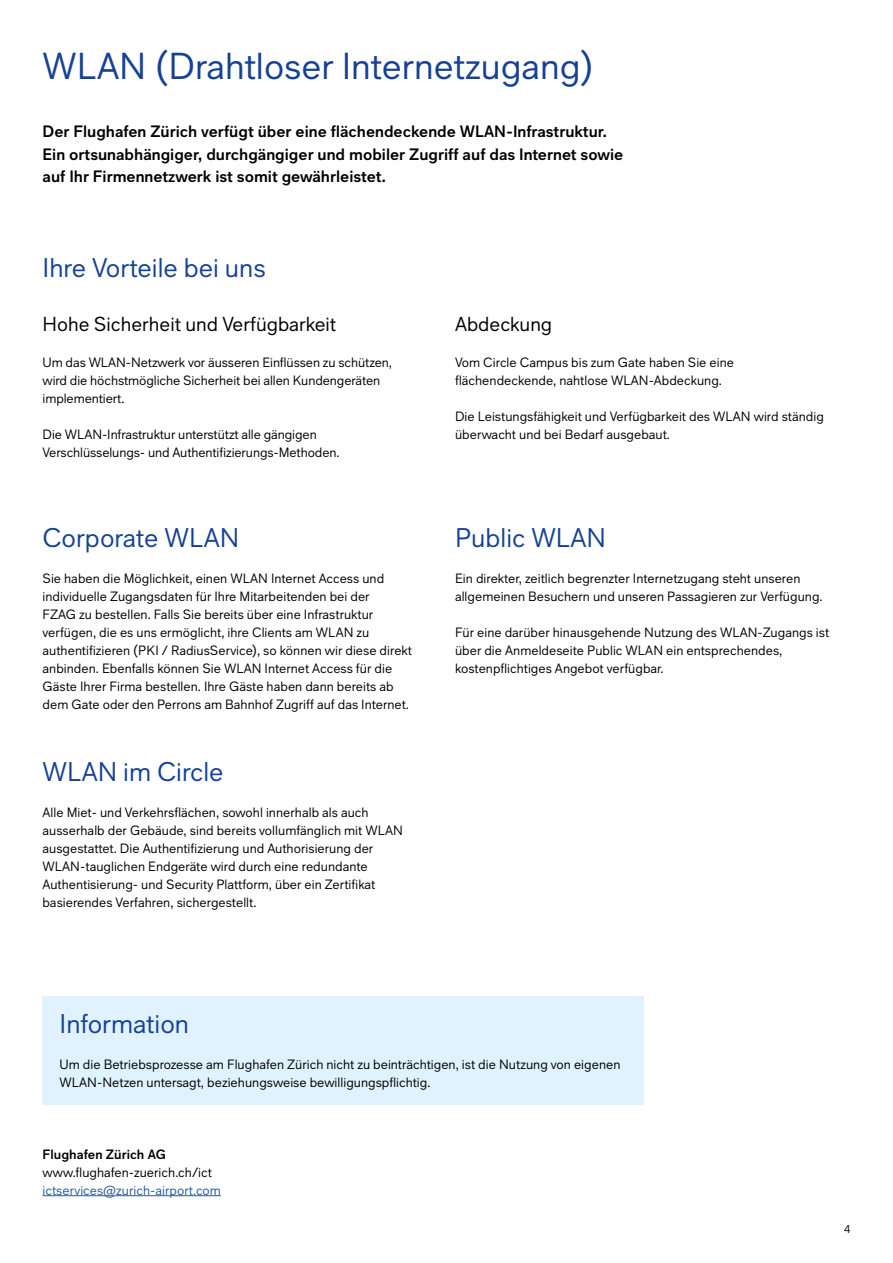
<style>
.page{position:relative;width:893px;height:1263px;background:#fff}
.page>*{position:absolute;margin:0;border:0;box-sizing:border-box;transform-origin:0 0}
.t1{font:37.5px "Zurich Airport";color:#164194}
.t2{font:27px "Zurich Airport";color:#164194}
.t3{font:20.25px "Zurich Airport";color:#000}
.t4{font:700 16.5px/22.5px "Zurich Airport";color:#000}
.t5{font:13.5px/18px "Zurich Airport";letter-spacing:.005em;color:#000}
.t6{font:13.5px "Zurich Airport";letter-spacing:.005em;color:#275b9b}
.t7{font:700 13.5px "Zurich Airport";letter-spacing:.005em;color:#000}
.t8{font:11.25px "Zurich Airport";color:#000}
</style>
<div class="page">
<hr style="left:43px;top:1195px;width:178px;height:1px;background:#275b9b">
<div style="left:43px;top:997px;width:601px;height:108px;background:#dff2fd"></div>
<h1 class="t1" style="left:43px;top:43px;width:553px">WLAN (Drahtloser Internetzugang)</h1>
<p class="t4" style="left:43px;top:120px;width:582px">Der Flughafen Zürich verfügt über eine flächendeckende WLAN-Infrastruktur.<br>Ein ortsunabhängiger, durchgängiger und mobiler Zugriff auf das Internet sowie auf Ihr Firmennetzwerk ist somit gewährleistet.</p>
<h2 class="t2" style="left:43px;top:251px;width:225px">Ihre Vorteile bei uns</h2>
<h3 class="t3" style="left:43px;top:311px;width:295px">Hohe Sicherheit und Verfügbarkeit</h3>
<p class="t5" style="left:43px;top:353px;width:351px">Um das WLAN-Netzwerk vor äusseren Einflüssen zu schützen, wird die höchstmögliche Sicherheit bei allen Kundengeräten implementiert.</p>
<p class="t5" style="left:43px;top:425px;width:299px">Die WLAN-Infrastruktur unterstützt alle gängigen<br>Verschlüsselungs- und Authentifizierungs-Methoden.</p>
<h2 class="t2" style="left:43px;top:521px;width:198px">Corporate WLAN</h2>
<p class="t5" style="left:43px;top:569px;width:371px">Sie haben die Möglichkeit, einen WLAN Internet Access und individuelle Zugangsdaten für Ihre Mitarbeitenden bei der<br>FZAG zu bestellen. Falls Sie bereits über eine Infrastruktur verfügen, die es uns ermöglicht, ihre Clients am WLAN zu authentifizieren (PKI / RadiusService), so können wir diese direkt anbinden. Ebenfalls können Sie WLAN Internet Access für die Gäste Ihrer Firma bestellen. Ihre Gäste haben dann bereits ab dem Gate oder den Perrons am Bahnhof Zugriff auf das Internet.</p>
<h2 class="t2" style="left:43px;top:755px;width:183px">WLAN im Circle</h2>
<p class="t5" style="left:43px;top:803px;width:362px">Alle Miet- und Verkehrsflächen, sowohl innerhalb als auch ausserhalb der Gebäude, sind bereits vollumfänglich mit WLAN ausgestattet. Die Authentifizierung und Authorisierung der WLAN-tauglichen Endgeräte wird durch eine redundante Authentisierung- und Security Plattform, über ein Zertifikat basierendes Verfahren, sichergestellt.</p>
<h3 class="t3" style="left:455px;top:311px;width:99px">Abdeckung</h3>
<p class="t5" style="left:455px;top:353px;width:281px">Vom Circle Campus bis zum Gate haben Sie eine flächendeckende, nahtlose WLAN-Abdeckung.</p>
<p class="t5" style="left:455px;top:407px;width:370px">Die Leistungsfähigkeit und Verfügbarkeit des WLAN wird ständig überwacht und bei Bedarf ausgebaut.</p>
<h2 class="t2" style="left:455px;top:521px;width:153px">Public WLAN</h2>
<p class="t5" style="left:455px;top:569px;width:369px">Ein direkter, zeitlich begrenzter Internetzugang steht unseren allgemeinen Besuchern und unseren Passagieren zur Verfügung.</p>
<p class="t5" style="left:455px;top:623px;width:376px">Für eine darüber hinausgehende Nutzung des WLAN-Zugangs ist über die Anmeldeseite Public WLAN ein entsprechendes, kostenpflichtiges Angebot verfügbar.</p>
<h2 class="t2" style="left:60px;top:1007px;width:131px">Information</h2>
<p class="t5" style="left:60px;top:1055px;width:562px">Um die Betriebsprozesse am Flughafen Zürich nicht zu beinträchtigen, ist die Nutzung von eigenen<br>WLAN-Netzen untersagt, beziehungsweise bewilligungspflichtig.</p>
<p class="t7" style="left:43px;top:1146px;width:125px">Flughafen Zürich AG</p>
<p class="t5" style="left:43px;top:1163px;width:171px">www.flughafen-zuerich.ch/ict</p>
<p class="t6" style="left:43px;top:1182px;width:180px">ictservices@zurich-airport.com</p>
<p class="t8" style="left:844px;top:1223px;width:8px">4</p>
</div>
